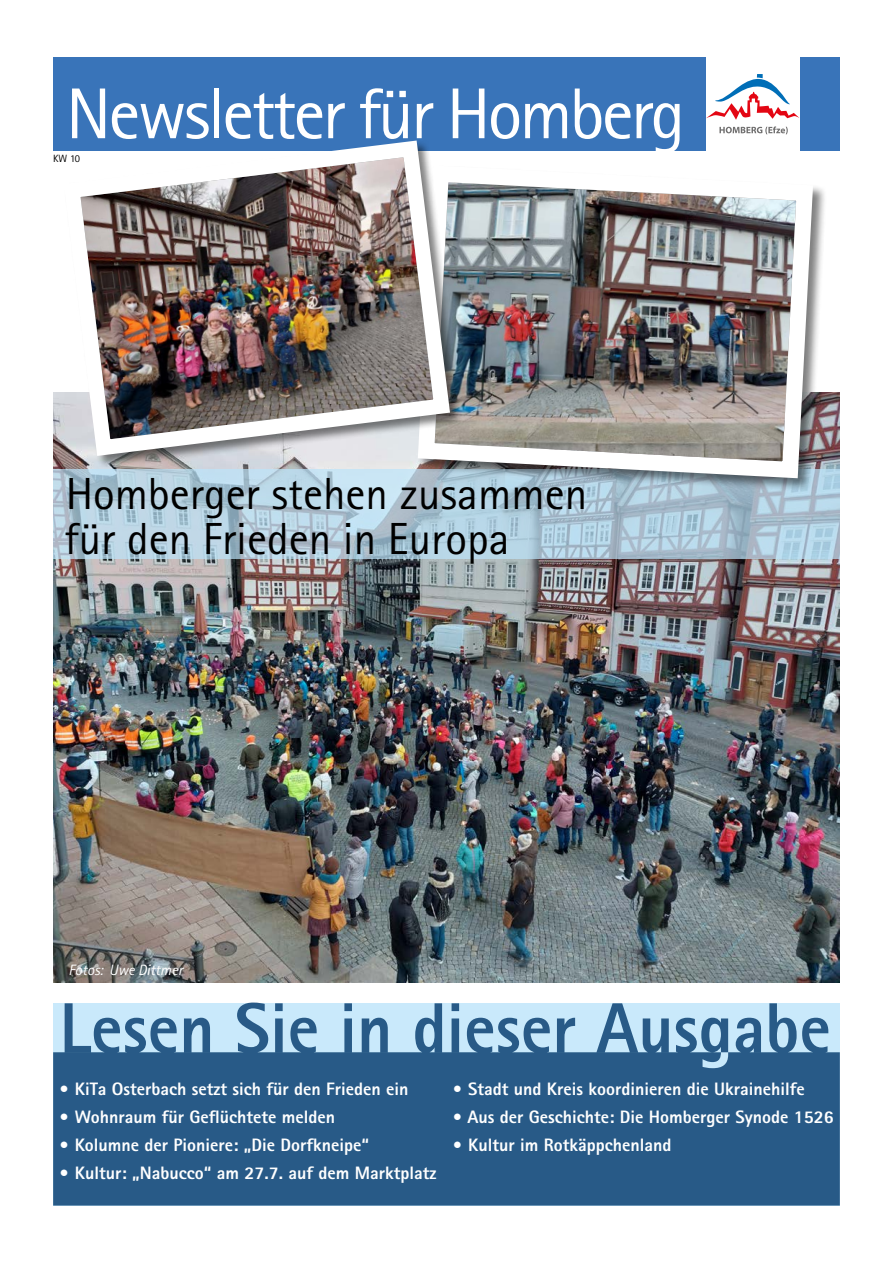
<style>
.page{position:relative;width:893px;height:1263px;background:#fff}
.page>*{position:absolute;margin:0;border:0;box-sizing:border-box;transform-origin:0 0}
.t1{font:72px "Rotis Sans Serif";letter-spacing:-.04em;color:#fff}
.t2{font:45px/45px "Rotis Sans Serif";color:#000}
.t3{font:800 18px "Rotis Sans Serif";color:#fff}
.t4{font:italic 15px "Rotis Sans Serif";color:#fff}
.t5{font:10.5px "Rotis Sans Serif";color:#000}
</style>
<div class="page">
<div style="left:53px;top:57px;width:787px;height:94px;background:#3974b9"></div>
<div style="left:706px;top:56px;width:93px;height:96px;background:#fff"></div>
<svg style="left:719px;top:126px;width:69px;height:8px"></svg>
<svg style="left:706px;top:74px;width:93px;height:46px"></svg>
<svg style="left:53px;top:1002px;width:787px;height:203px;background:#44739b"></svg>
<img style="left:53px;top:392px;width:787px;height:590px">
<svg style="left:53px;top:469px;width:787px;height:90px;background:#b0cada"></svg>
<div style="left:417px;top:165px;width:410px;height:328px;background:#000;opacity:.5"></div>
<img style="left:409px;top:165px;width:412px;height:322px">
<div style="left:63px;top:140px;width:400px;height:329px;background:#000;opacity:.5"></div>
<img style="left:55px;top:140px;width:403px;height:324px">
<h1 class="t1" style="left:66px;top:71px;width:621px">Newsletter für Homberg</h1>
<p class="t5" style="left:53px;top:152px;width:29px">KW 10</p>
<h2 class="t2" style="left:65px;top:471px;width:524px">Homberger stehen zusammen für den Frieden in Europa</h2>
<p class="t4" style="left:62px;top:961px;width:136px">Foto: © Naturpark Knüll</p>
<p class="t4" style="left:69px;top:961px;width:116px">Fotos: Uwe Dittmer</p>
<p class="t3" style="left:59px;top:1078px;width:351px">• KiTa Osterbach setzt sich für den Frieden ein</p>
<p class="t3" style="left:59px;top:1106px;width:278px">• Wohnraum für Geflüchtete melden</p>
<p class="t3" style="left:59px;top:1134px;width:312px">• Kolumne der Pioniere: „Die Dorfkneipe“</p>
<p class="t3" style="left:59px;top:1162px;width:379px">• Kultur: „Nabucco“ am 27.7. auf dem Marktplatz</p>
<p class="t3" style="left:452px;top:1078px;width:354px">• Stadt und Kreis koordinieren die Ukrainehilfe</p>
<p class="t3" style="left:452px;top:1106px;width:383px">• Aus der Geschichte: Die Homberger Synode 1526</p>
<p class="t3" style="left:452px;top:1134px;width:221px">• Kultur im Rotkäppchenland</p>
</div>
